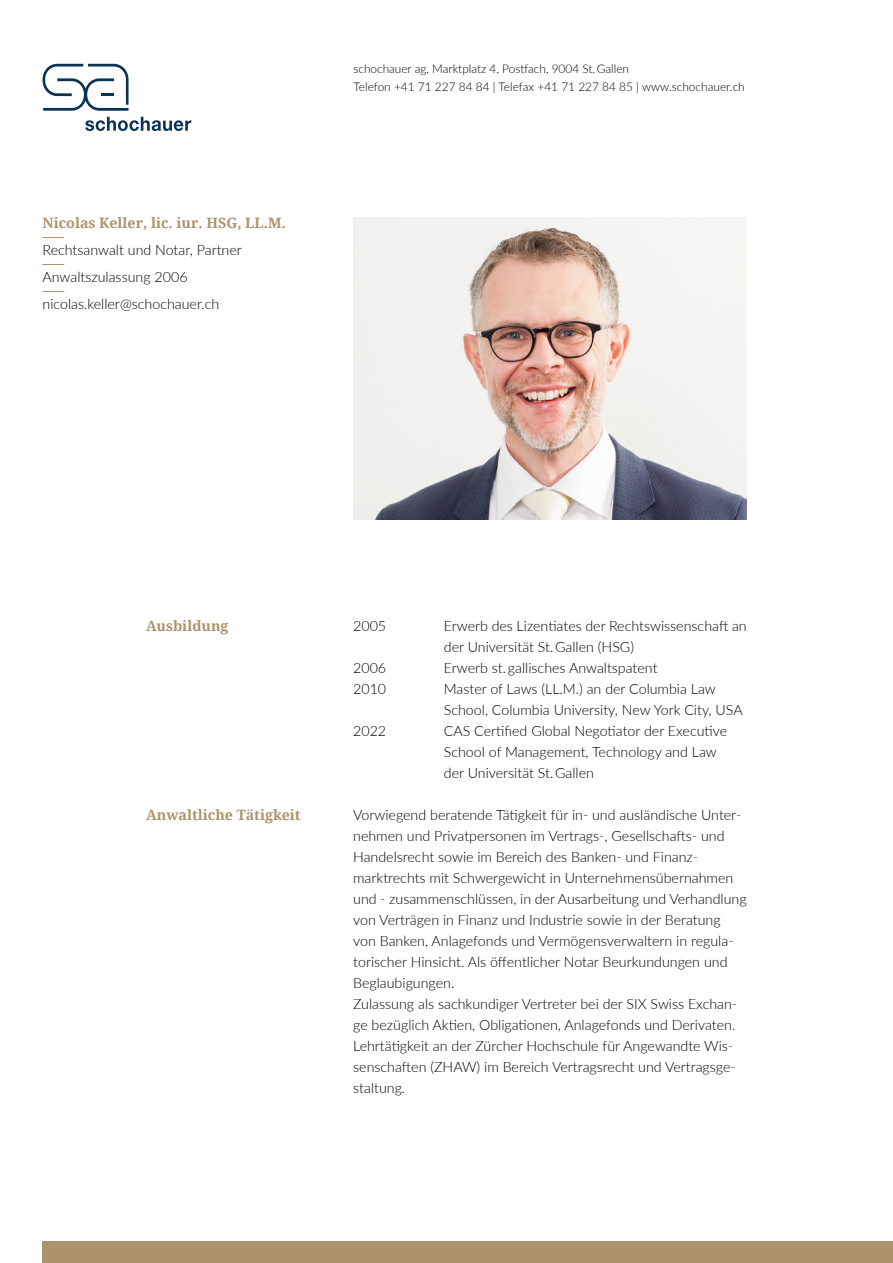
<style>
.page{position:relative;width:893px;height:1263px;background:#fff}
.page>*{position:absolute;margin:0;border:0;box-sizing:border-box;transform-origin:0 0}
.t1{font:300 14.25px/21px "Lato";color:#000}
.t2{font:700 14.25px "Noto Serif";color:#ac936b}
.t3{font:300 12px/18px "Lato";color:#000}
</style>
<div class="page">
<svg style="left:43px;top:64px;width:86px;height:47px"></svg>
<svg style="left:85px;top:117px;width:106px;height:14px"></svg>
<div style="left:43px;top:1242px;width:850px;height:21px;background:#ac936b"></div>
<svg style="left:43px;top:237px;width:21px;height:1px"></svg>
<svg style="left:43px;top:264px;width:21px;height:1px"></svg>
<svg style="left:43px;top:291px;width:21px;height:1px"></svg>
<img style="left:353px;top:218px;width:394px;height:302px">
<p class="t2" style="left:43px;top:213px;width:245px">Nicolas Keller, lic. iur. HSG, LL.M.</p>
<p class="t1" style="left:43px;top:236px;width:201px;line-height:27px">Rechtsanwalt und Notar, Partner<br>Anwaltszulassung 2006 nicolas.keller@schochauer.ch</p>
<p class="t3" style="left:353px;top:60px;width:393px">schochauer ag, Marktplatz 4, Postfach, 9004 St. Gallen<br>Telefon +41 71 227 84 84 | Telefax +41 71 227 84 85 | www.schochauer.ch</p>
<p class="t2" style="left:146px;top:616px;width:84px">Ausbildung</p>
<p class="t1" style="left:353px;top:615px;width:35px">2005</p>
<p class="t1" style="left:444px;top:615px;width:304px">Erwerb des Lizentiates der Rechtswissenschaft an der Universität St. Gallen (HSG)</p>
<p class="t1" style="left:353px;top:657px;width:35px">2006</p>
<p class="t1" style="left:444px;top:657px;width:215px">Erwerb st. gallisches Anwaltspatent</p>
<p class="t1" style="left:353px;top:678px;width:35px">2010</p>
<p class="t1" style="left:444px;top:678px;width:300px">Master of Laws (LL.M.) an der Columbia Law<br>School, Columbia University, New York City, USA</p>
<p class="t1" style="left:353px;top:720px;width:35px">2022</p>
<p class="t1" style="left:444px;top:720px;width:285px">CAS Certified Global Negotiator der Executive<br>School of Management, Technology and Law der Universität St. Gallen</p>
<p class="t2" style="left:146px;top:805px;width:156px">Anwaltliche Tätigkeit</p>
<p class="t1" style="left:353px;top:804px;width:395px">Vorwiegend beratende Tätigkeit für in- und ausländische Unter&shy;nehmen und Privatpersonen im Vertrags-, Gesellschafts- und Handelsrecht sowie im Bereich des Banken- und Finanz&shy;marktrechts mit Schwergewicht in Unternehmensübernahmen und - zusammenschlüssen, in der Ausarbeitung und Verhandlung von Verträgen in Finanz und Industrie sowie in der Beratung von Banken, Anlagefonds und Vermögensverwaltern in regula&shy;torischer Hinsicht. Als öffentlicher Notar Beurkundungen und Beglaubigungen.<br>Zulassung als sachkundiger Vertreter bei der SIX Swiss Exchan&shy;ge bezüglich Aktien, Obligationen, Anlagefonds und Derivaten.<br>Lehrtätigkeit an der Zürcher Hochschule für Angewandte Wis&shy;senschaften (ZHAW) im Bereich Vertragsrecht und Vertragsge&shy;staltung.</p>
</div>
